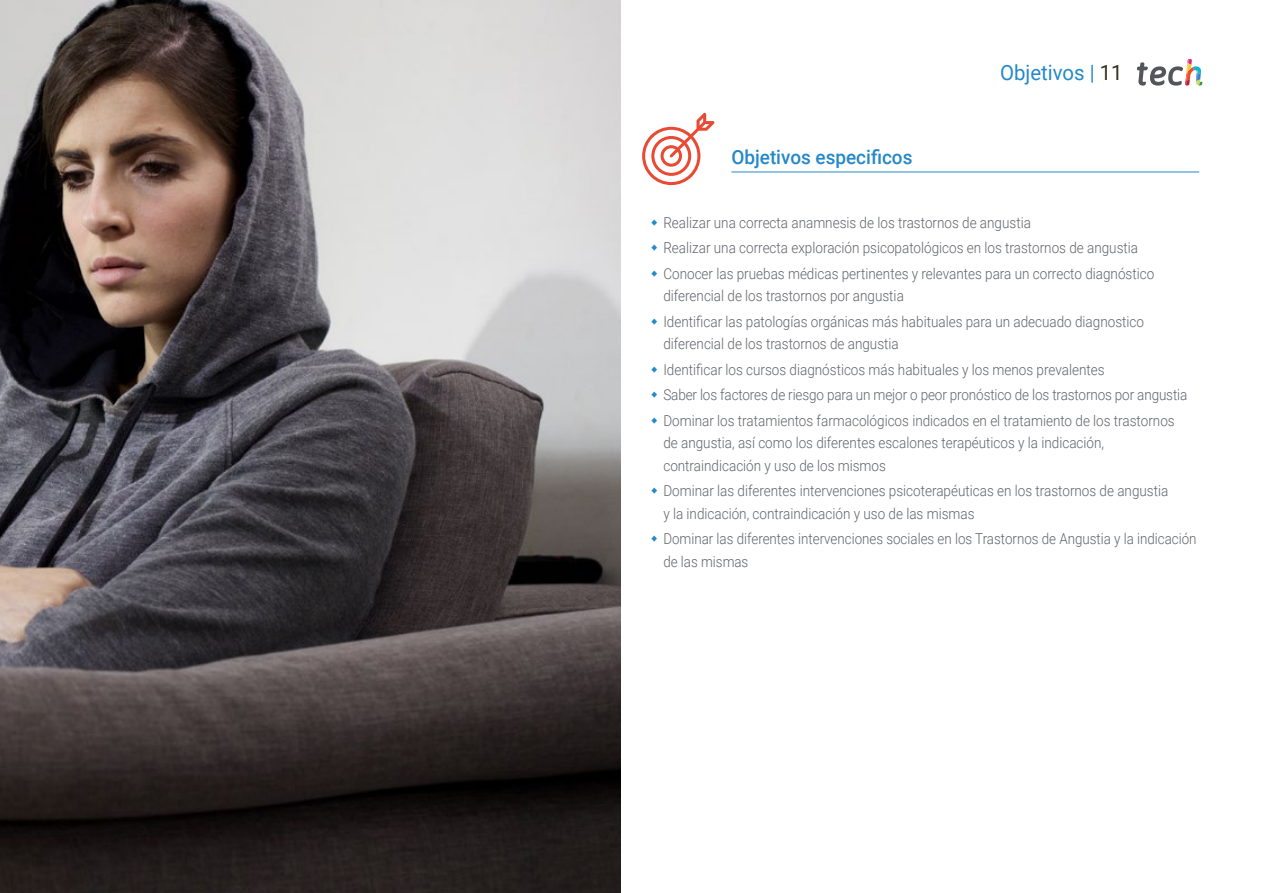
<style>
.page{position:relative;width:1263px;height:893px;background:#fff}
.page>*{position:absolute;margin:0;border:0;box-sizing:border-box;transform-origin:0 0}
.t1{font:21px "Roboto";color:#2488c9}
.t2{font:500 19.5px "Roboto";color:#2488c9}
.t3{font:300 15px/25.5px "Roboto";color:#61646a;scale:.9 1}
.t4{font:300 15px/22.5px "Roboto";color:#61646a;scale:.89 1}
.s1{color:#312e20}
</style>
<div class="page">
<img style="left:0;top:0;width:621px;height:893px">
<hr style="left:731px;top:172px;width:468px;height:1px;background:#2488c9">
<svg style="left:642px;top:113px;width:72px;height:72px"></svg>
<svg style="left:1137px;top:59px;width:65px;height:27px"></svg>
<h2 class="t2" style="left:731px;top:143px;width:183px">Objetivos especificos</h2>
<h1 class="t1" style="left:1000px;top:57px;width:124px">Objetivos | <span class="s1">11</span></h1>
<p class="t3" style="left:663px;top:209px;width:547px">Realizar una correcta anamnesis de los trastornos de angustia<br>Realizar una correcta exploración psicopatológicos en los trastornos de angustia<br>Conocer las pruebas médicas pertinentes y relevantes para un correcto diagnóstico</p>
<p class="t3" style="left:663px;top:283px;width:536px">diferencial de los trastornos por angustia<br>Identificar las patologías orgánicas más habituales para un adecuado diagnostico</p>
<p class="t3" style="left:663px;top:331px;width:584px">diferencial de los trastornos de angustia<br>Identificar los cursos diagnósticos más habituales y los menos prevalentes<br>Saber los factores de riesgo para un mejor o peor pronóstico de los trastornos por angustia Dominar los tratamientos farmacológicos indicados en el tratamiento de los trastornos</p>
<p class="t3" style="left:663px;top:431px;width:491px;line-height:22.5px">de angustia, así como los diferentes escalones terapéuticos y la indicación, contraindicación y uso de los mismos</p>
<p class="t3" style="left:663px;top:479px;width:563px;line-height:22.5px">Dominar las diferentes intervenciones psicoterapéuticas en los trastornos de angustia y la indicación, contraindicación y uso de las mismas</p>
<p class="t4" style="left:663px;top:527px;width:601px">Dominar las diferentes intervenciones sociales en los Trastornos de Angustia y la indicación de las mismas</p>
</div>
